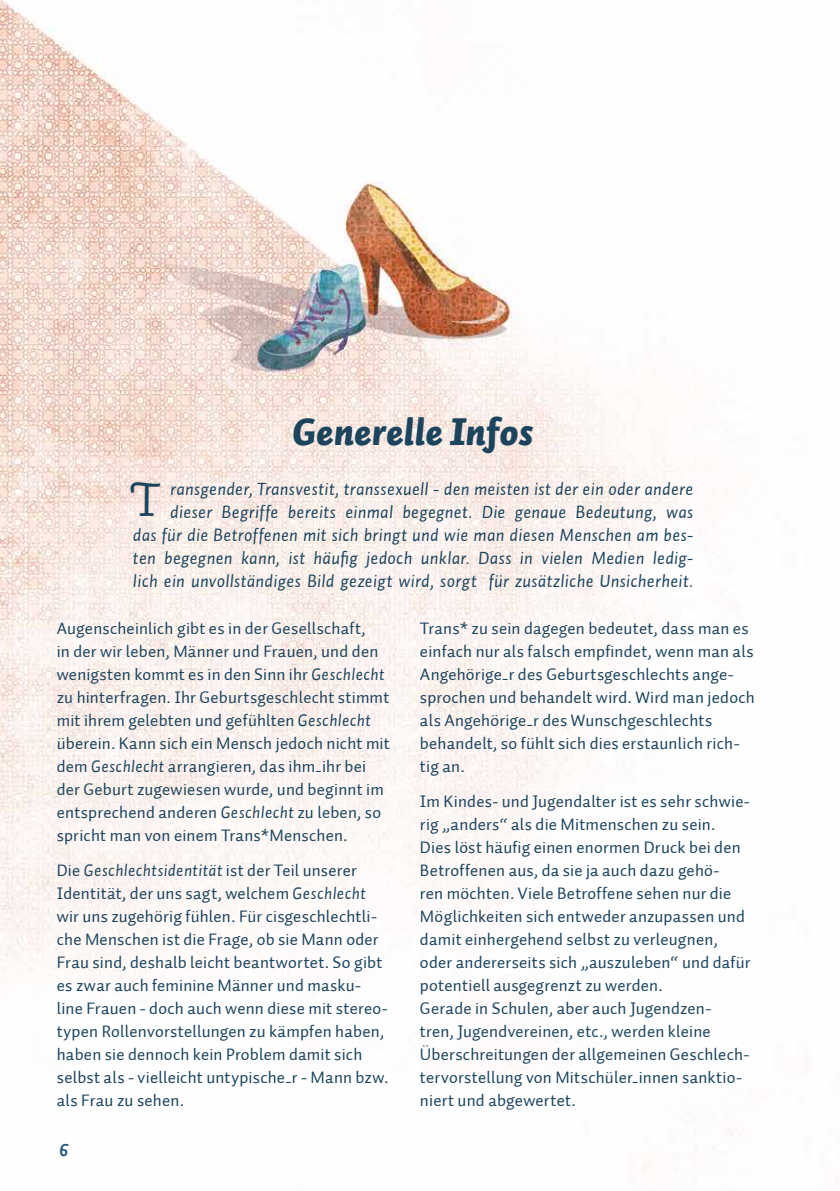
<style>
.page{position:relative;width:840px;height:1191px;background:#fff}
.page>*{position:absolute;margin:0;border:0;box-sizing:border-box;transform-origin:0 0}
.t1{font:italic 48px "Auto 3";color:#1c445d}
.t2{font:italic 900 38px "Auto 2";letter-spacing:.01em;color:#1c445d}
.t3{font:italic 700 19px "Auto 2";color:#24577d}
.t4{font:italic 18px/23px "Auto 1";letter-spacing:.015em;color:#1c445d;text-align:right}
.t5{font:17px/23px "Auto 1";letter-spacing:.015em;color:#1c445d}
.s1{font-style:italic}
</style>
<div class="page">
<img style="left:0;top:0;width:735px;height:1171px">
<h2 class="t2" style="left:293px;top:406px;width:242px">Generelle Infos</h2>
<p class="t4" style="left:133px;top:477px;width:561px">ransgender, Transvestit, transsexuell - den meisten ist der ein oder andere dieser Begriffe bereits einmal begegnet. Die genaue Bedeutung, was<br>das für die Betroffenen mit sich bringt und wie man diesen Menschen am bes&shy;ten begegnen kann, ist häufig jedoch unklar. Dass in vielen Medien ledig&shy;lich ein unvollständiges Bild gezeigt wird, sorgt für zusätzliche Unsicherheit.</p>
<p class="t5" style="left:420px;top:617px;width:336px">Trans* zu sein dagegen bedeutet, dass man es einfach nur als falsch empfindet, wenn man als Angehörige_r des Geburtsgeschlechts ange&shy;sprochen und behandelt wird. Wird man jedoch als Angehörige_r des Wunschgeschlechts behandelt, so fühlt sich dies erstaunlich rich&shy;tig an.</p>
<p class="t5" style="left:420px;top:790px;width:332px">Im Kindes- und Jugendalter ist es sehr schwie&shy;rig „anders“ als die Mitmenschen zu sein.<br>Dies löst häufig einen enormen Druck bei den Betroffenen aus, da sie ja auch dazu gehö-<br>ren möchten. Viele Betroffene sehen nur die Möglichkeiten sich entweder anzupassen und damit einhergehend selbst zu verleugnen, oder andererseits sich „auszuleben“ und dafür potentiell ausgegrenzt zu werden.<br>Gerade in Schulen, aber auch Jugendzen-<br>tren, Jugendvereinen, etc., werden kleine Überschreitungen der allgemeinen Geschlech&shy;tervorstellung von Mitschüler_innen sanktio&shy;niert und abgewertet.</p>
<h1 class="t1" style="left:130px;top:471px;width:28px">T</h1>
<p class="t5" style="left:57px;top:617px;width:334px">Augenscheinlich gibt es in der Gesellschaft,<br>in der wir leben, Männer und Frauen, und den wenigsten kommt es in den Sinn ihr <span class="s1">Geschlecht </span>zu hinterfragen. Ihr Geburtsgeschlecht stimmt mit ihrem gelebten und gefühlten <span class="s1">Geschlecht </span>überein. Kann sich ein Mensch jedoch nicht mit dem <span class="s1">Geschlecht</span> arrangieren, das ihm_ihr bei der Geburt zugewiesen wurde, und beginnt im entsprechend anderen <span class="s1">Geschlecht</span> zu leben, so spricht man von einem Trans*Menschen.</p>
<p class="t5" style="left:57px;top:859px;width:333px">Die <span class="s1">Geschlechtsidentität</span> ist der Teil unserer Identität, der uns sagt, welchem <span class="s1">Geschlecht </span>wir uns zugehörig fühlen. Für cisgeschlechtli&shy;che Menschen ist die Frage, ob sie Mann oder Frau sind, deshalb leicht beantwortet. So gibt es zwar auch feminine Männer und masku&shy;line Frauen - doch auch wenn diese mit stereo&shy;typen Rollenvorstellungen zu kämpfen haben, haben sie dennoch kein Problem damit sich selbst als - vielleicht untypische_r - Mann bzw. als Frau zu sehen.</p>
<p class="t3" style="left:59px;top:1137px;width:10px">6</p>
</div>
